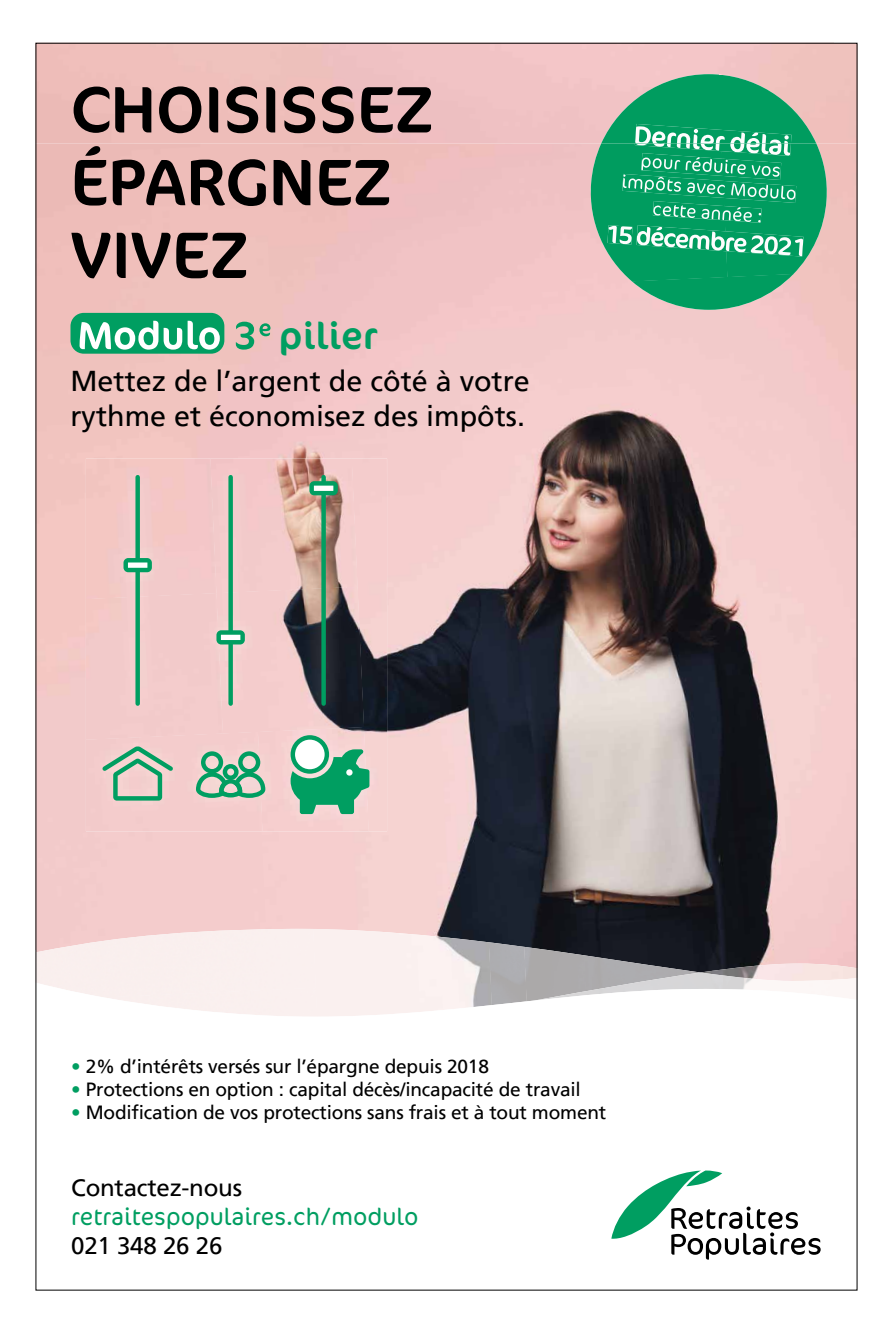
<style>
.page{position:relative;width:893px;height:1333px;background:#fff}
.page>*{position:absolute;margin:0;border:0;box-sizing:border-box;transform-origin:0 0}
.t1{font:66px/72.7px "Cocon OT";letter-spacing:.01em;color:#000}
.t2{font:38px "Cocon OT";letter-spacing:.01em;color:#009e61}
.t3{font:28.7px/34.5px "Frutiger LT";color:#000}
.t4{font:300 24.1px "Cocon OT";color:#009e61}
.t5{font:24.1px "Frutiger LT";letter-spacing:-.01em;color:#000}
.t6{font:19.1px "Frutiger LT";letter-spacing:-.01em;color:#000}
.s1{color:#009e61}
</style>
<div class="page">
<img style="left:35px;top:43px;width:820px;height:920px">
<div style="left:86px;top:458px;width:124px;height:135px;background:#f4c7c8"></div>
<img style="left:210px;top:458px;width:142px;height:135px">
<img style="left:352px;top:458px;width:35px;height:373px">
<div style="left:86px;top:593px;width:130px;height:138px;background:#f2caca"></div>
<img style="left:216px;top:586px;width:148px;height:145px">
<div style="left:86px;top:731px;width:172px;height:100px;background:#f4cccc"></div>
<div style="left:258px;top:727px;width:111px;height:104px;background:#f6cece"></div>
<svg style="left:99px;top:742px;width:76px;height:58px;background:#bec4b6"></svg>
<svg style="left:291px;top:735px;width:78px;height:79px;background:#6ebb99"></svg>
<div style="left:346px;top:769px;width:7px;height:6px;background:#fff;border-radius:50%"></div>
<div style="left:321px;top:477px;width:5px;height:226px;background:#009e61"></div>
<svg style="left:309px;top:481px;width:29px;height:14px"></svg>
<div style="left:228px;top:477px;width:5px;height:226px;background:#009e61"></div>
<svg style="left:216px;top:630px;width:29px;height:14px"></svg>
<div style="left:135px;top:477px;width:5px;height:226px;background:#009e61"></div>
<svg style="left:123px;top:558px;width:29px;height:14px"></svg>
<svg style="left:196px;top:751px;width:69px;height:46px;background:#88bca0"></svg>
<img style="left:700px;top:963px;width:155px;height:9px">
<img style="left:35px;top:928px;width:278px;height:54px">
<img style="left:313px;top:928px;width:179px;height:54px">
<img style="left:489px;top:942px;width:38px;height:40px">
<img style="left:524px;top:946px;width:176px;height:36px">
<img style="left:535px;top:972px;width:320px;height:10px">
<svg style="left:35px;top:982px;width:714px;height:39px"></svg>
<svg style="left:611px;top:1170px;width:210px;height:89px"></svg>
<div style="left:70px;top:313px;width:154px;height:40px;background:#009e61;border-radius:13px"></div>
<svg style="left:236px;top:322px;width:34px;height:27px"></svg>
<svg style="left:80px;top:321px;width:78px;height:28px"></svg>
<svg style="left:164px;top:328px;width:18px;height:21px"></svg>
<svg style="left:188px;top:321px;width:32px;height:28px"></svg>
<img style="left:588px;top:143px;width:134px;height:138px">
<img style="left:722px;top:143px;width:106px;height:134px">
<img style="left:632px;top:274px;width:162px;height:36px">
<img style="left:601px;top:74px;width:215px;height:69px">
<img style="left:635px;top:143px;width:156px;height:13px">
<img style="left:635px;top:124px;width:156px;height:19px">
<img style="left:641px;top:153px;width:140px;height:21px">
<img style="left:622px;top:174px;width:174px;height:29px">
<img style="left:653px;top:201px;width:109px;height:22px">
<img style="left:607px;top:225px;width:26px;height:19px">
<img style="left:636px;top:225px;width:167px;height:31px">
<h1 class="t1" style="left:71px;top:75px;width:364px">CHOISISSEZ<br>ÉPARGNEZ<br>VIVEZ</h1>
<h2 class="t2" style="left:279px;top:313px;width:101px">pilier</h2>
<h3 class="t3" style="left:70px;top:364px;width:461px">Mettez de l’argent de côté à votre rythme et économisez des impôts.</h3>
<p class="t6" style="left:71px;top:1055px;width:419px"><span class="s1">•</span> 2% d’intérêts versés sur l’épargne depuis 2018</p>
<p class="t6" style="left:71px;top:1078px;width:511px"><span class="s1">•</span> Protections en option : capital décès/incapacité de travail</p>
<p class="t6" style="left:71px;top:1101px;width:537px"><span class="s1">•</span> Modification de vos protections sans frais et à tout moment</p>
<p class="t5" style="left:71px;top:1173px;width:172px">Contactez-nous</p>
<p class="t4" style="left:71px;top:1202px;width:349px">retraitespopulaires.ch/modulo</p>
<p class="t5" style="left:71px;top:1231px;width:153px">021 348 26 26</p>
</div>
